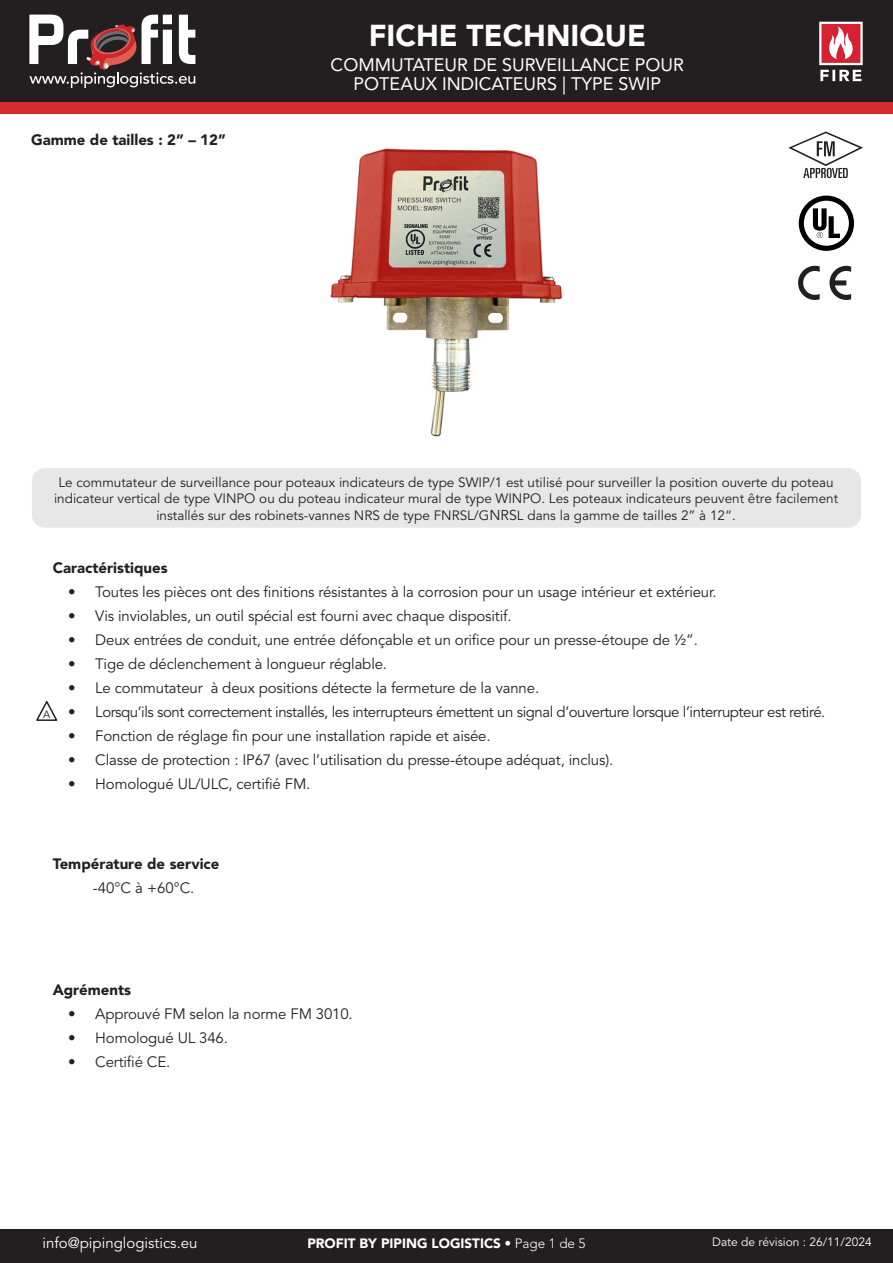
<style>
.page{position:relative;width:893px;height:1263px;background:#fff}
.page>*{position:absolute;margin:0;border:0;box-sizing:border-box;transform-origin:0 0}
.t1{font:900 30px "Avenir LT Std";color:#fff}
.t2{font:18px/19.5px "Avenir LT Std";color:#fff;text-align:center}
.Titles{font:15px "Avenir LT Std";letter-spacing:-.01em;color:#231f20}
.Titles-2{font:15px "Avenir LT Std";letter-spacing:-.03em;color:#231f20}
.Titles-3{font:900 15px "Avenir LT Std";color:#231f20}
.t3{font:15px "Avenir LT Std";color:#fff}
.Size_range{font:900 15px "Avenir LT Std";color:#231f20}
.Product_description{font:13.5px/16.5px "Avenir LT Std";color:#231f20;text-align:center}
.t4{font:900 13.5px "Avenir LT Std";color:#fff}
.t5{font:12px "Avenir LT Std";color:#fff}
.Change_icon{font:10.5px "Avenir LT Std";color:#231f20}
.s1{font-size:14.25px}
.s2{font-weight:300}
</style>
<div class="page">
<div style="left:32px;top:468px;width:829px;height:60px;background:#e7e7e7;border-radius:13px"></div>
<img style="left:330px;top:148px;width:233px;height:289px">
<svg style="left:36px;top:701px;width:22px;height:20px"></svg>
<div style="left:0;top:1229px;width:893px;height:34px;background:#231f20"></div>
<div style="left:0;top:0;width:893px;height:103px;background:#231f20"></div>
<div style="left:0;top:103px;width:893px;height:11px;background:#d52b2e"></div>
<svg style="left:29px;top:15px;width:166px;height:73px"></svg>
<svg style="left:819px;top:22px;width:44px;height:59px"></svg>
<svg style="left:788px;top:132px;width:75px;height:46px"></svg>
<svg style="left:798px;top:266px;width:22px;height:34px"></svg>
<svg style="left:829px;top:266px;width:22px;height:34px"></svg>
<svg style="left:799px;top:196px;width:55px;height:55px"></svg>
<p class="Size_range" style="left:31px;top:130px;width:196px">Gamme de tailles : 2” – 12”</p>
<h1 class="t1" style="left:369px;top:17px;width:279px">FICHE TECHNIQUE</h1>
<p class="t2" style="left:331px;top:55px;width:355px">COMMUTATEUR DE SURVEILLANCE POUR<br>POTEAUX INDICATEURS | TYPE SWIP</p>
<p class="Product_description" style="left:54px;top:474px;width:786px">Le commutateur de surveillance pour poteaux indicateurs de type SWIP/1 est utilisé pour surveiller la position ouverte du poteau indicateur vertical de type VINPO ou du poteau indicateur mural de type WINPO. Les poteaux indicateurs peuvent être facilement installés sur des robinets-vannes NRS de type FNRSL/G<span class="s1">NRS</span>L dans la gamme de tailles 2” à 12“.</p>
<p class="Titles-3" style="left:53px;top:559px;width:117px">Caractéristiques</p>
<p class="Titles" style="left:68px;top:583px;width:650px">• Toutes les pièces ont des finitions résistantes à la corrosion pour un usage intérieur et extérieur.</p>
<p class="Titles" style="left:68px;top:607px;width:445px">• Vis inviolables, un outil spécial est fourni avec chaque dispositif.</p>
<p class="Titles" style="left:68px;top:631px;width:631px">• Deux entrées de conduit, une entrée défonçable et un orifice pour un presse-étoupe de 1/2”.</p>
<p class="Titles" style="left:68px;top:655px;width:320px">• Tige de déclenchement à longueur réglable.</p>
<p class="Titles" style="left:68px;top:679px;width:472px">• Le commutateur à deux positions détecte la fermeture de la vanne.</p>
<p class="Titles-2" style="left:68px;top:703px;width:759px">• Lorsqu’ils sont correctement installés, les interrupteurs émettent un signal d’ouverture lorsque l’interrupteur est retiré.</p>
<p class="Titles" style="left:68px;top:727px;width:424px">• Fonction de réglage fin pour une installation rapide et aisée.</p>
<p class="Titles" style="left:68px;top:751px;width:546px">• Classe de protection : IP67 (avec l’utilisation du presse-étoupe adéquat, inclus).</p>
<p class="Titles" style="left:68px;top:775px;width:244px">• Homologué UL/ULC, certifié FM.</p>
<p class="Change_icon" style="left:43px;top:708px;width:9px">A</p>
<p class="Titles-3" style="left:53px;top:855px;width:168px">Température de service</p>
<p class="Titles" style="left:93px;top:879px;width:103px">-40°C à +60°C.</p>
<p class="Titles-3" style="left:53px;top:981px;width:80px">Agréments</p>
<p class="Titles" style="left:68px;top:1005px;width:286px">• Approuvé FM selon la norme FM 3010.</p>
<p class="Titles" style="left:68px;top:1029px;width:161px">• Homologué UL 346.</p>
<p class="Titles" style="left:68px;top:1053px;width:103px">• Certifié CE.</p>
<p class="t3" style="left:43px;top:1234px;width:157px">info@pipinglogistics.eu</p>
<p class="t4" style="left:307px;top:1235px;width:280px">PROFIT BY PIPING LOGISTICS <span class="s2">• Page 1 de 5</span></p>
<p class="t5" style="left:712px;top:1235px;width:161px">Date de révision : 26/11/2024</p>
</div>
